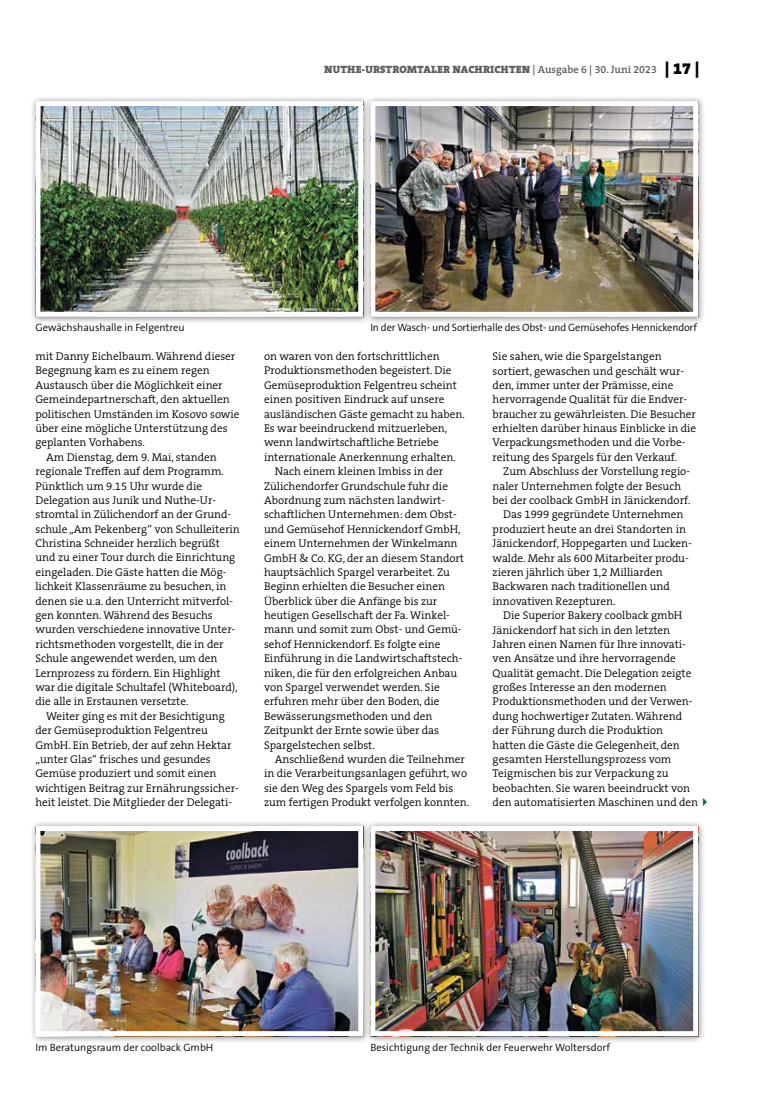
<style>
.page{position:relative;width:762px;height:1117px;background:#fff}
.page>*{position:absolute;margin:0;border:0;box-sizing:border-box;transform-origin:0 0}
.t1{font:300 11.25px/14.4px "The Serif B W4";color:#000}
.t2{font:300 10.62px "The Sans B W4";color:#000}
.t3{font:900 10.62px "The Serif B W9";letter-spacing:.015em;color:#615c58}
.s1{font-family:"The Serif B W6";font-weight:600}
.s2{font-size:16.25px;color:#000}
</style>
<div class="page">
<div style="left:30px;top:820px;width:341px;height:223px;background:#000;opacity:.45"></div>
<img style="left:41px;top:831px;width:316px;height:198px">
<div style="left:35px;top:825px;width:328px;height:210px;border:5px solid #fff"></div>
<div style="left:30px;top:95px;width:341px;height:230px;background:#000;opacity:.45"></div>
<img style="left:41px;top:107px;width:316px;height:204px">
<div style="left:35px;top:101px;width:328px;height:216px;border:5px solid #fff"></div>
<div style="left:364px;top:820px;width:342px;height:223px;background:#000;opacity:.45"></div>
<img style="left:376px;top:831px;width:316px;height:198px">
<div style="left:370px;top:825px;width:328px;height:210px;border:5px solid #fff"></div>
<div style="left:364px;top:95px;width:342px;height:230px;background:#000;opacity:.45"></div>
<img style="left:376px;top:107px;width:316px;height:204px">
<div style="left:370px;top:101px;width:328px;height:216px;border:5px solid #fff"></div>
<p class="t3" style="left:324px;top:63px;width:377px">NUTHE-URSTROMTALER NACHRICHTEN <span class="s1">| Ausgabe 6 | 30. Juni 2023</span> <span class="s2">| 17 |</span></p>
<p class="t2" style="left:35px;top:321px;width:151px">Gewächshaushalle in Felgentreu</p>
<p class="t1" style="left:35px;top:349px;width:201px">mit Danny Eichelbaum. Während dieser</p>
<p class="t1" style="left:35px;top:363px;width:176px">Begegnung kam es zu einem regen</p>
<p class="t1" style="left:35px;top:378px;width:189px">Austausch über die Möglichkeit einer</p>
<p class="t1" style="left:35px;top:392px;width:196px">Gemeindepartnerschaft, den aktuellen</p>
<p class="t1" style="left:35px;top:406px;width:206px">politischen Umständen im Kosovo sowie</p>
<p class="t1" style="left:35px;top:421px;width:194px">über eine mögliche Unterstützung des</p>
<p class="t1" style="left:35px;top:435px;width:111px">geplanten Vorhabens.</p>
<p class="t1" style="left:46px;top:449px;width:172px">Am Dienstag, dem 9. Mai, standen</p>
<p class="t1" style="left:35px;top:464px;width:190px">regionale Treffen auf dem Programm.</p>
<p class="t1" style="left:35px;top:478px;width:168px">Pünktlich um 9.15 Uhr wurde die</p>
<p class="t1" style="left:35px;top:493px;width:182px">Delegation aus Junik und Nuthe-Ur-</p>
<p class="t1" style="left:35px;top:507px;width:197px">stromtal in Zülichendorf an der Grund-</p>
<p class="t1" style="left:35px;top:521px;width:206px">schule „Am Pekenberg“ von Schulleiterin</p>
<p class="t1" style="left:35px;top:536px;width:186px">Christina Schneider herzlich begrüßt</p>
<p class="t1" style="left:35px;top:550px;width:201px">und zu einer Tour durch die Einrichtung</p>
<p class="t1" style="left:35px;top:564px;width:193px">eingeladen. Die Gäste hatten die Mög-</p>
<p class="t1" style="left:35px;top:579px;width:193px">lichkeit Klassenräume zu besuchen, in</p>
<p class="t1" style="left:35px;top:593px;width:199px">denen sie u.a. den Unterricht mitverfol-</p>
<p class="t1" style="left:35px;top:608px;width:179px">gen konnten. Während des Besuchs</p>
<p class="t1" style="left:35px;top:622px;width:201px">wurden verschiedene innovative Unter-</p>
<p class="t1" style="left:35px;top:636px;width:189px">richtsmethoden vorgestellt, die in der</p>
<p class="t1" style="left:35px;top:651px;width:183px">Schule angewendet werden, um den</p>
<p class="t1" style="left:35px;top:665px;width:187px">Lernprozess zu fördern. Ein Highlight</p>
<p class="t1" style="left:35px;top:679px;width:204px">war die digitale Schultafel (Whiteboard),</p>
<p class="t1" style="left:35px;top:694px;width:155px">die alle in Erstaunen versetzte.</p>
<p class="t1" style="left:46px;top:708px;width:180px">Weiter ging es mit der Besichtigung</p>
<p class="t1" style="left:35px;top:723px;width:174px">der Gemüseproduktion Felgentreu</p>
<p class="t1" style="left:35px;top:737px;width:198px">GmbH. Ein Betrieb, der auf zehn Hektar</p>
<p class="t1" style="left:35px;top:751px;width:177px">„unter Glas“ frisches und gesundes</p>
<p class="t1" style="left:35px;top:766px;width:183px">Gemüse produziert und somit einen</p>
<p class="t1" style="left:35px;top:780px;width:205px">wichtigen Beitrag zur Ernährungssicher-</p>
<p class="t1" style="left:35px;top:794px;width:198px">heit leistet. Die Mitglieder der Delegati-</p>
<p class="t2" style="left:370px;top:321px;width:328px">I n der Wasch- und Sortierhalle des Obst- und Gemüsehofes Hennickendorf</p>
<p class="t1" style="left:264px;top:349px;width:177px">on waren von den fortschrittlichen</p>
<p class="t1" style="left:264px;top:363px;width:189px">Produktionsmethoden begeistert. Die</p>
<p class="t1" style="left:264px;top:378px;width:194px">Gemüseproduktion Felgentreu scheint</p>
<p class="t1" style="left:264px;top:392px;width:182px">einen positiven Eindruck auf unsere</p>
<p class="t1" style="left:264px;top:406px;width:202px">ausländischen Gäste gemacht zu haben.</p>
<p class="t1" style="left:264px;top:421px;width:185px">Es war beeindruckend mitzuerleben,</p>
<p class="t1" style="left:264px;top:435px;width:176px">wenn landwirtschaftliche Betriebe</p>
<p class="t1" style="left:264px;top:450px;width:193px">internationale Anerkennung erhalten.</p>
<p class="t1" style="left:275px;top:464px;width:170px">Nach einem kleinen Imbiss in der</p>
<p class="t1" style="left:264px;top:478px;width:185px">Zülichendorfer Grundschule fuhr die</p>
<p class="t1" style="left:264px;top:493px;width:182px">Abordnung zum nächsten landwirt-</p>
<p class="t1" style="left:264px;top:507px;width:194px">schaftlichen Unternehmen: dem Obst-</p>
<p class="t1" style="left:264px;top:521px;width:198px">und Gemüsehof Hennickendorf GmbH,</p>
<p class="t1" style="left:264px;top:536px;width:195px">einem Unternehmen der Winkelmann</p>
<p class="t1" style="left:264px;top:550px;width:201px">GmbH &amp; Co. KG, der an diesem Standort</p>
<p class="t1" style="left:264px;top:565px;width:187px">hauptsächlich Spargel verarbeitet. Zu</p>
<p class="t1" style="left:264px;top:579px;width:183px">Beginn erhielten die Besucher einen</p>
<p class="t1" style="left:264px;top:593px;width:175px">Überblick über die Anfänge bis zur</p>
<p class="t1" style="left:264px;top:608px;width:187px">heutigen Gesellschaft der Fa. Winkel-</p>
<p class="t1" style="left:264px;top:622px;width:199px">mann und somit zum Obst- und Gemü-</p>
<p class="t1" style="left:264px;top:636px;width:178px">sehof Hennickendorf. Es folgte eine</p>
<p class="t1" style="left:264px;top:651px;width:200px">Einführung in die Landwirtschaftstech-</p>
<p class="t1" style="left:264px;top:665px;width:195px">niken, die für den erfolgreichen Anbau</p>
<p class="t1" style="left:264px;top:680px;width:177px">von Spargel verwendet werden. Sie</p>
<p class="t1" style="left:264px;top:694px;width:177px">erfuhren mehr über den Boden, die</p>
<p class="t1" style="left:264px;top:708px;width:170px">Bewässerungsmethoden und den</p>
<p class="t1" style="left:264px;top:723px;width:177px">Zeitpunkt der Ernte sowie über das</p>
<p class="t1" style="left:264px;top:737px;width:112px">Spargelstechen selbst.</p>
<p class="t1" style="left:275px;top:751px;width:192px">Anschließend wurden die Teilnehmer</p>
<p class="t1" style="left:264px;top:766px;width:205px">in die Verarbeitungsanlagen geführt, wo</p>
<p class="t1" style="left:264px;top:780px;width:191px">sie den Weg des Spargels vom Feld bis</p>
<p class="t1" style="left:264px;top:795px;width:207px">zum fertigen Produkt verfolgen konnten.</p>
<p class="t1" style="left:493px;top:349px;width:205px">Sie sahen, wie die Spargelstangen sortiert, gewaschen und geschält wur&shy;den, immer unter der Prämisse, eine hervorragende Qualität für die Endver&shy;braucher zu gewährleisten. Die Besucher erhielten darüber hinaus Einblicke in die Verpackungsmethoden und die Vorbe&shy;reitung des Spargels für den Verkauf.</p>
<p class="t1" style="left:503px;top:464px;width:188px">Zum Abschluss der Vorstellung regio-</p>
<p class="t1" style="left:493px;top:478px;width:190px">naler Unternehmen folgte der Besuch</p>
<p class="t1" style="left:493px;top:493px;width:199px">bei der coolback GmbH in Jänickendorf.</p>
<p class="t1" style="left:503px;top:507px;width:182px">Das 1999 gegründete Unternehmen</p>
<p class="t1" style="left:493px;top:521px;width:195px">produziert heute an drei Standorten in</p>
<p class="t1" style="left:493px;top:536px;width:201px">Jänickendorf, Hoppegarten und Lucken-</p>
<p class="t1" style="left:493px;top:550px;width:198px">walde. Mehr als 600 Mitarbeiter produ-</p>
<p class="t1" style="left:493px;top:565px;width:172px">zieren jährlich über 1,2 Milliarden</p>
<p class="t1" style="left:493px;top:579px;width:179px">Backwaren nach traditionellen und</p>
<p class="t1" style="left:493px;top:593px;width:124px">innovativen Rezepturen.</p>
<p class="t1" style="left:503px;top:608px;width:181px">Die Superior Bakery coolback gmbH</p>
<p class="t1" style="left:493px;top:622px;width:179px">Jänickendorf hat sich in den letzten</p>
<p class="t1" style="left:493px;top:637px;width:195px">Jahren einen Namen für Ihre innovati-</p>
<p class="t1" style="left:493px;top:651px;width:185px">ven Ansätze und ihre hervorragende</p>
<p class="t1" style="left:493px;top:665px;width:200px">Qualität gemacht. Die Delegation zeigte</p>
<p class="t1" style="left:493px;top:680px;width:176px">großes Interesse an den modernen</p>
<p class="t1" style="left:493px;top:694px;width:201px">Produktionsmethoden und der Verwen-</p>
<p class="t1" style="left:493px;top:708px;width:191px">dung hochwertiger Zutaten. Während</p>
<p class="t1" style="left:493px;top:723px;width:172px">der Führung durch die Produktion</p>
<p class="t1" style="left:493px;top:737px;width:189px">hatten die Gäste die Gelegenheit, den</p>
<p class="t1" style="left:493px;top:752px;width:180px">gesamten Herstellungsprozess vom</p>
<p class="t1" style="left:493px;top:766px;width:178px">Teigmischen bis zur Verpackung zu</p>
<p class="t1" style="left:493px;top:780px;width:199px">beobachten. Sie waren beeindruckt von</p>
<p class="t1" style="left:493px;top:795px;width:207px">den automatisierten Maschinen und den</p>
<p class="t2" style="left:35px;top:1039px;width:179px">I m Beratungsraum der coolback GmbH</p>
<p class="t2" style="left:370px;top:1039px;width:241px">Besichtigung der Technik der Feuerwehr Woltersdorf</p>
</div>
